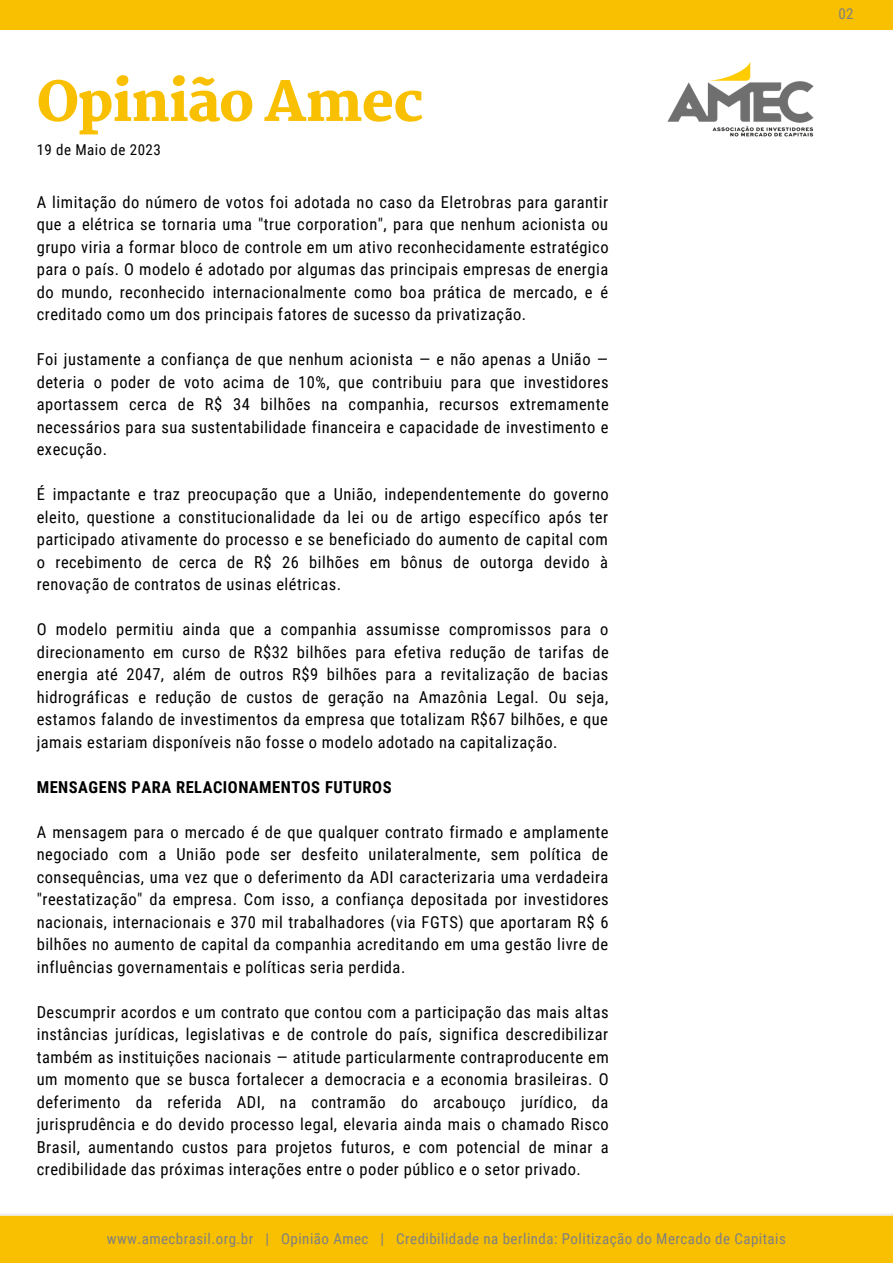
<style>
.page{position:relative;width:893px;height:1264px;background:#fff}
.page>*{position:absolute;margin:0;border:0;box-sizing:border-box;transform-origin:0 0}
.t1{font:800 54px "Martel";letter-spacing:-.02em;color:#f8c000}
.t2{font:16.5px/22.5px "Roboto Condensed";letter-spacing:.03em;color:#000;text-align:justify}
.t3{font:700 16.5px "Roboto Condensed";letter-spacing:.03em;color:#000}
.t4{font:15px "Roboto Condensed";letter-spacing:.03em;color:#808080}
.t5{font:15px "Roboto Condensed";letter-spacing:.03em;color:#000}
</style>
<div class="page">
<div style="left:0;top:1214px;width:892px;height:48px;background:#f8c000"></div>
<hr style="left:0;top:1213px;width:892px;height:2px;background:#f1f2f4">
<div style="left:0;top:0;width:892px;height:29px;background:#f8c000"></div>
<img style="left:667px;top:62px;width:147px;height:75px">
<p class="t1" style="left:37px;top:71px;width:388px">Opinião Amec</p>
<p class="t5" style="left:37px;top:141px;width:125px">19 de Maio de 2023</p>
<p class="t2" style="left:37px;top:191px;width:573px">A limitação do número de votos foi adotada no caso da Eletrobras para garantir que a elétrica se tornaria uma "true corporation", para que nenhum acionista ou grupo viria a formar bloco de controle em um ativo reconhecidamente estratégico para o país. O modelo é adotado por algumas das principais empresas de energia do mundo, reconhecido internacionalmente como boa prática de mercado, e é creditado como um dos principais fatores de sucesso da privatização.</p>
<p class="t2" style="left:37px;top:348px;width:573px">Foi justamente a confiança de que nenhum acionista — e não apenas a União — deteria o poder de voto acima de 10%, que contribuiu para que investidores aportassem cerca de R$ 34 bilhões na companhia, recursos extremamente necessários para sua sustentabilidade financeira e capacidade de investimento e execução.</p>
<p class="t2" style="left:37px;top:483px;width:573px">É impactante e traz preocupação que a União, independentemente do governo eleito, questione a constitucionalidade da lei ou de artigo específico após ter participado ativamente do processo e se beneficiado do aumento de capital com o recebimento de cerca de R$ 26 bilhões em bônus de outorga devido à renovação de contratos de usinas elétricas.</p>
<p class="t2" style="left:37px;top:618px;width:573px">O modelo permitiu ainda que a companhia assumisse compromissos para o direcionamento em curso de R$32 bilhões para efetiva redução de tarifas de energia até 2047, além de outros R$9 bilhões para a revitalização de bacias hidrográficas e redução de custos de geração na Amazônia Legal. Ou seja, estamos falando de investimentos da empresa que totalizam R$67 bilhões, e que jamais estariam disponíveis não fosse o modelo adotado na capitalização.</p>
<p class="t3" style="left:37px;top:777px;width:356px">MENSAGENS PARA RELACIONAMENTOS FUTUROS</p>
<p class="t2" style="left:37px;top:820px;width:573px">A mensagem para o mercado é de que qualquer contrato firmado e amplamente negociado com a União pode ser desfeito unilateralmente, sem política de consequências, uma vez que o deferimento da ADI caracterizaria uma verdadeira "reestatização" da empresa. Com isso, a confiança depositada por investidores nacionais, internacionais e 370 mil trabalhadores (via FGTS) que aportaram R$ 6 bilhões no aumento de capital da companhia acreditando em uma gestão livre de influências governamentais e políticas seria perdida.</p>
<p class="t2" style="left:37px;top:1000px;width:573px">Descumprir acordos e um contrato que contou com a participação das mais altas instâncias jurídicas, legislativas e de controle do país, significa descredibilizar também as instituições nacionais — atitude particularmente contraproducente em um momento que se busca fortalecer a democracia e a economia brasileiras. O deferimento da referida ADI, na contramão do arcabouço jurídico, da jurisprudência e do devido processo legal, elevaria ainda mais o chamado Risco Brasil, aumentando custos para projetos futuros, e com potencial de minar a credibilidade das próximas interações entre o poder público e o setor privado.</p>
<p class="t4" style="left:107px;top:1230px;width:680px">www.amecbrasil.org.br | Opinião Amec | Credibilidade na berlinda: Politização do Mercado de Capitais</p>
<p class="t4" style="left:838px;top:5px;width:17px">02</p>
</div>
